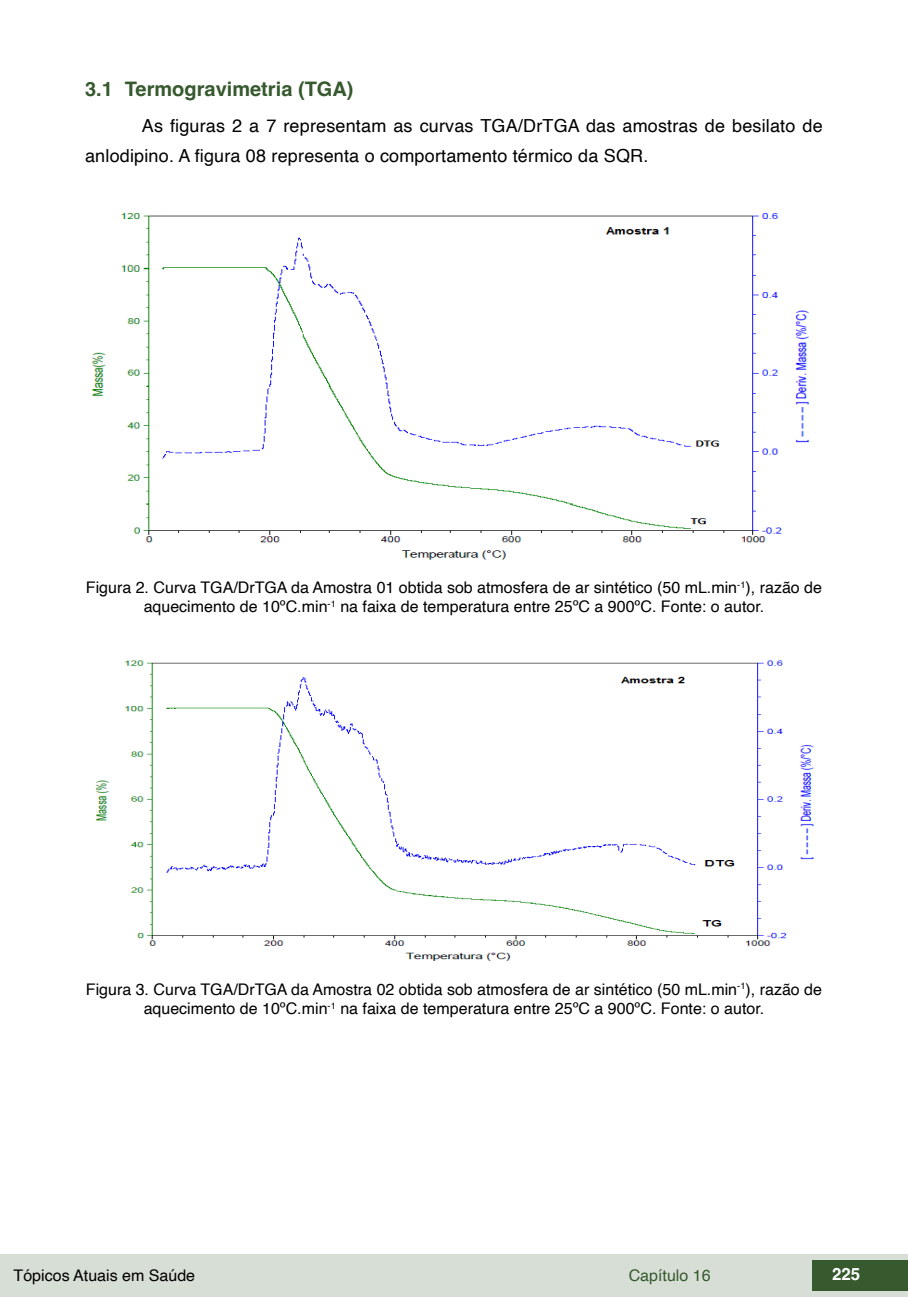
<style>
.page{position:relative;width:908px;height:1304px;background:#fff}
.page>*{position:absolute;margin:0;border:0;box-sizing:border-box;transform-origin:0 0}
.t1{font:700 20px "Helvetica";color:#36592e}
.txt{font:18px/30px "Helvetica";letter-spacing:.01em;color:#000}
.t2{font:700 16.8px "Helvetica";color:#fff}
.imagens_graf_tab{font:16px/19.2px "Helvetica";color:#000;text-align:center}
.t3{font:16px "Helvetica";color:#36592e}
</style>
<div class="page">
<div style="left:0;top:1254px;width:906px;height:43px;background:#d7ded5"></div>
<div style="left:812px;top:1261px;width:95px;height:30px;background:#36592e"></div>
<img style="left:91px;top:213px;width:718px;height:347px">
<img style="left:95px;top:660px;width:719px;height:301px">
<p class="t1" style="left:85px;top:77px;width:270px">3.1 Termogravimetria (TGA)</p>
<p class="txt" style="left:85px;top:111px;width:738px;text-indent:57px">As figuras 2 a 7 representam as curvas TGA/DrTGA das amostras de besilato de anlodipino. A figura 08 representa o comportamento térmico da SQR.</p>
<p class="imagens_graf_tab" style="left:86px;top:578px;width:737px">Figura 2. Curva TGA/DrTGA da Amostra 01 obtida sob atmosfera de ar sintético (50 mL.min<sup>-1</sup>), razão de aquecimento de 10ºC.min<sup>-1</sup> na faixa de temperatura entre 25ºC a 900ºC. Fonte: o autor.</p>
<p class="imagens_graf_tab" style="left:86px;top:980px;width:737px">Figura 3. Curva TGA/DrTGA da Amostra 02 obtida sob atmosfera de ar sintético (50 mL.min<sup>-1</sup>), razão de aquecimento de 10ºC.min<sup>-1</sup> na faixa de temperatura entre 25ºC a 900ºC. Fonte: o autor.</p>
<p class="imagens_graf_tab" style="left:14px;top:1266px;width:183px">Tópicos Atuais em Saúde</p>
<p class="t3" style="left:628px;top:1263px;width:83px">Capítulo 16</p>
<p class="t2" style="left:831px;top:1264px;width:30px">225</p>
</div>
